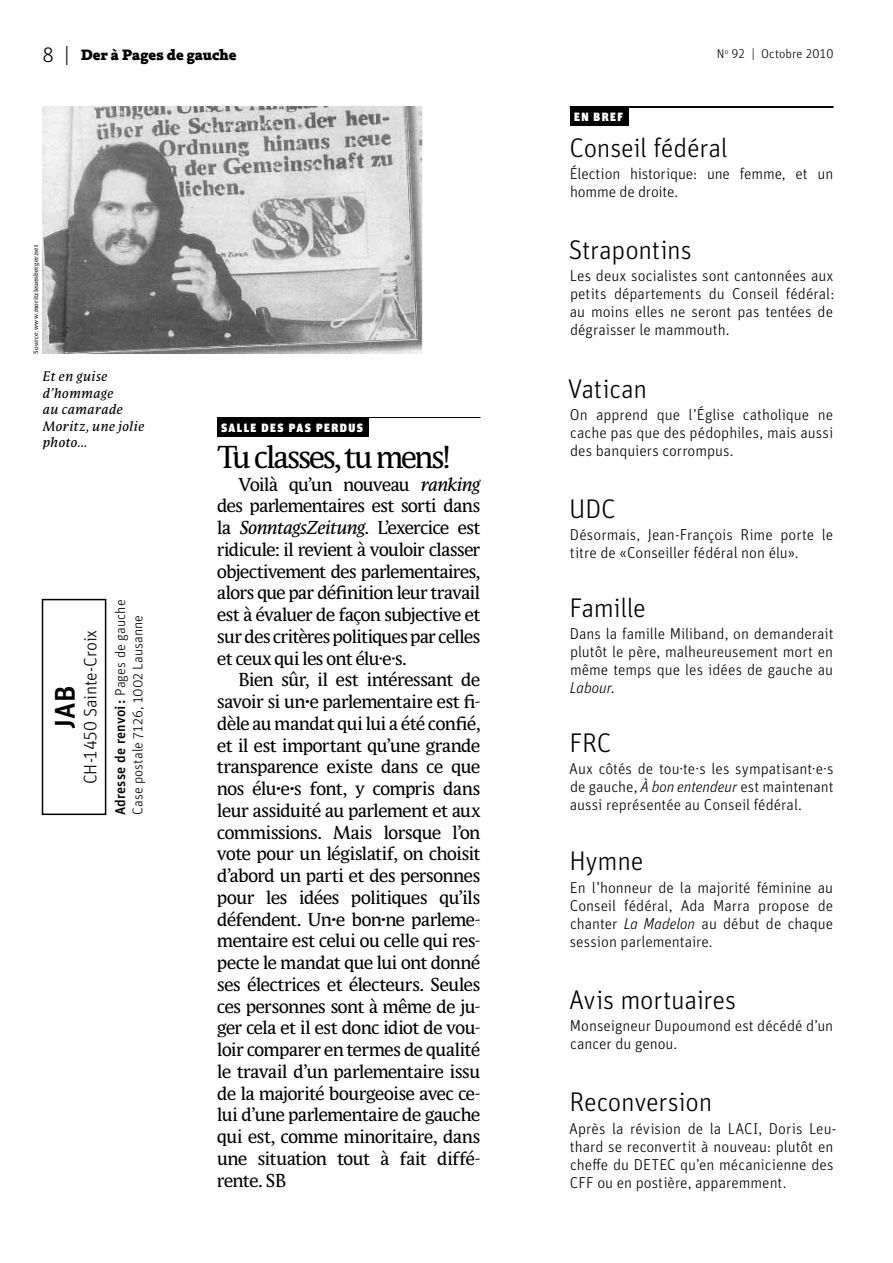
<style>
.page{position:relative;width:893px;height:1263px;background:#fff}
.page>*{position:absolute;margin:0;border:0;box-sizing:border-box;transform-origin:0 0}
.t1{font:29.25px "Parable";letter-spacing:-.09em;color:#000}
.t2{font:28.5px "Unit Medium Alternate";color:#000}
.t3{font:300 27px "Unit";letter-spacing:-.01em;color:#000}
.t4{font:300 21px "Unit";color:#000}
.t5{font:18px "Unit Light LF";letter-spacing:-.01em;color:#000}
.t6{font:17.25px/21.8px "Parable";letter-spacing:-.055em;color:#000;text-align:justify}
.t7{font:700 16.5px "Silica";color:#000}
.t8{font:300 15.75px/18px "Unit";color:#000;text-align:justify}
.t9{font:300 14.25px/17.1px "Unit";letter-spacing:.01em;color:#000}
.t10{font:italic 12.75px/16.5px "Parable";letter-spacing:.005em;color:#000}
.t11{font:12.75px "Unit Light LF";letter-spacing:.01em;color:#000}
.t12{font:12px "Unit Ultra Alternate";letter-spacing:.12em;color:#fff}
.t13{font:700 12px "Silica";letter-spacing:.01em;color:#000}
.t14{font:6px "Parable";letter-spacing:.005em;color:#000}
.s1{font-weight:500}
.s2{font-style:italic}
</style>
<div class="page">
<div style="left:42px;top:599px;width:64px;height:216px;border:2px solid #000"></div>
<div style="left:570px;top:107px;width:59px;height:19px;background:#000"></div>
<div style="left:217px;top:418px;width:152px;height:18px;background:#000"></div>
<hr style="left:570px;top:106px;width:263px;height:1px;background:#000">
<hr style="left:570px;top:107px;width:263px;height:1px;background:#000">
<hr style="left:217px;top:417px;width:263px;height:1px;background:#000">
<img style="left:43px;top:106px;width:379px;height:248px">
<p class="t4" style="left:43px;top:41px;width:28px">8 |</p>
<p class="t11" style="left:717px;top:46px;width:118px">N<sup>o</sup> 92 | Octobre 2010</p>
<p class="t7" style="left:81px;top:44px;width:157px">Der à Pages de gauche</p>
<p class="t13" style="left:82px;top:47px;width:86px">Pages de gauche</p>
<p class="t14" style="left:32px;top:354px;width:110px;rotate:-90deg">Source: www.moritzleuenberger.net</p>
<p class="t10" style="left:43px;top:368px;width:103px">Et en guise d’hommage<br>au camarade<br>Moritz, une jolie photo…</p>
<h2 class="t2" style="left:47px;top:729px;width:45px;rotate:-90deg">JAB</h2>
<p class="t5" style="left:79px;top:784px;width:156px;rotate:-90deg">CH-1450 Sainte-Croix</p>
<p class="t9" style="left:111px;top:815px;width:217px;rotate:-90deg"><span class="s1">Adresse de renvoi:</span> Pages de gauche<br>Case postale 7126, 1002 Lausanne</p>
<p class="t12" style="left:221px;top:420px;width:143px">SALLE DES PAS PERDUS</p>
<h1 class="t1" style="left:217px;top:438px;width:235px">Tu classes, tu mens!</h1>
<p class="t6" style="left:217px;top:473px;width:265px;text-indent:21px">Voilà qu’un nouveau <span class="s2">ranking </span>des parlementaires est sorti dans la <span class="s2">SonntagsZeitung</span>. L’exercice est ridicule: il revient à vouloir classer objectivement des parlementaires, alors que par définition leur travail est à évaluer de façon subjective et sur des critères politiques par celles et ceux qui les ont élu·e·s.</p>
<p class="t6" style="left:217px;top:669px;width:265px;text-indent:21px">Bien sûr, il est intéressant de savoir si un•e parlementaire est fi&shy;dèle au mandat qui lui a été confié, et il est important qu’une grande transparence existe dans ce que nos élu•e•s font, y compris dans leur assiduité au parlement et aux commissions. Mais lorsque l’on vote pour un législatif, on choisit d’abord un parti et des personnes pour les idées politiques qu’ils défendent. Un•e bon•ne parleme&shy;mentaire est celui ou celle qui res&shy;pecte le mandat que lui ont donné ses électrices et électeurs. Seules ces personnes sont à même de ju&shy;ger cela et il est donc idiot de vou&shy;loir comparer en termes de qualité le travail d’un parlementaire issu de la majorité bourgeoise avec ce&shy;lui d’une parlementaire de gauche qui est, comme minoritaire, dans une situation tout à fait diffé&shy;rente. SB</p>
<p class="t12" style="left:574px;top:110px;width:51px">EN BREF</p>
<h3 class="t3" style="left:569px;top:131px;width:160px">Conseil fédéral</h3>
<p class="t8" style="left:570px;top:164px;width:265px">Élection historique: une femme, et un homme de droite.</p>
<h3 class="t3" style="left:569px;top:233px;width:124px">Strapontins</h3>
<p class="t8" style="left:570px;top:266px;width:266px">Les deux socialistes sont cantonnées aux petits départements du Conseil fédéral: au moins elles ne seront pas tentées de dégraisser le mammouth.</p>
<h3 class="t3" style="left:568px;top:372px;width:81px">Vatican</h3>
<p class="t8" style="left:570px;top:405px;width:265px">On apprend que l’Église catholique ne cache pas que des pédophiles, mais aussi des banquiers corrompus.</p>
<h3 class="t3" style="left:569px;top:491px;width:48px">UDC</h3>
<p class="t8" style="left:570px;top:525px;width:265px">Désormais, Jean-François Rime porte le titre de «Conseiller fédéral non élu».</p>
<h3 class="t3" style="left:569px;top:591px;width:78px">Famille</h3>
<p class="t8" style="left:570px;top:624px;width:265px">Dans la famille Miliband, on demanderait plutôt le père, malheureusement mort en même temps que les idées de gauche au <span class="s2">Labour</span>.</p>
<h3 class="t3" style="left:569px;top:725px;width:44px">FRC</h3>
<p class="t8" style="left:569px;top:759px;width:266px">Aux côtés de tou·te·s les sympatisant·e·s de gauche, <span class="s2">À bon entendeur</span> est maintenant aussi représentée au Conseil fédéral.</p>
<h3 class="t3" style="left:569px;top:844px;width:76px">Hymne</h3>
<p class="t8" style="left:570px;top:878px;width:265px">En l’honneur de la majorité féminine au Conseil fédéral, Ada Marra propose de chanter <span class="s2">La Madelon</span> au début de chaque session parlementaire.</p>
<h3 class="t3" style="left:569px;top:983px;width:168px">Avis mortuaires</h3>
<p class="t8" style="left:570px;top:1016px;width:265px">Monseigneur Dupoumond est décédé d’un cancer du genou.</p>
<h3 class="t3" style="left:569px;top:1085px;width:145px">Reconversion</h3>
<p class="t8" style="left:569px;top:1119px;width:269px;text-align:left">Après la révision de la LACI, Doris Leu&shy;thard se reconvertit à nouveau: plutôt en cheffe du DETEC qu’en mécanicienne des CFF ou en postière, apparemment.</p>
</div>
